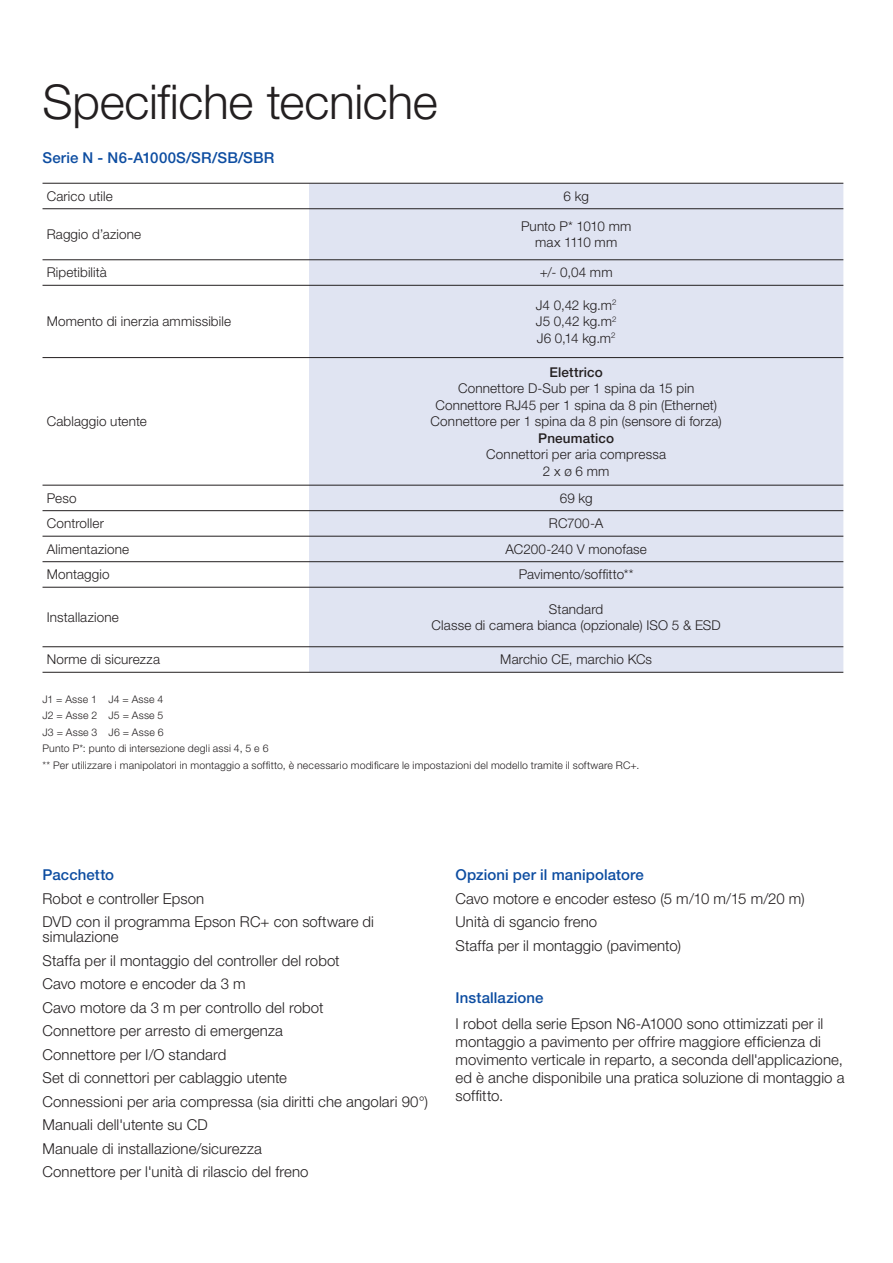
<style>
.page{position:relative;width:893px;height:1263px;background:#fff}
.page>*{position:absolute;margin:0;border:0;box-sizing:border-box;transform-origin:0 0}
.Page_title{font:300 48px "Helvetica Neue LT Pro";letter-spacing:-.005em;color:#231f20}
.List__enlarged_for_t{font:300 15px/15px "Helvetica Neue LT Pro";letter-spacing:.005em;color:#231f20}
.Body__enlarged_for_t{font:300 15px/18px "Helvetica Neue LT Pro";letter-spacing:.005em;color:#231f20}
.Subheads__enlarged_f{font:500 15px "Helvetica Neue LT Pro";letter-spacing:.005em;color:#0d4da1}
.Body__enlarged_for_t-2{font:300 13.5px/16.5px "Helvetica Neue LT Pro";letter-spacing:.01em;color:#231f20;text-align:center}
.Body__enlarged_for_t-3{font:300 10.5px/16.5px "Helvetica Neue LT Pro";letter-spacing:.02em;color:#231f20}
.s1{font-weight:500}
</style>
<div class="page">
<div style="left:309px;top:184px;width:534px;height:488px;background:#e0e4f2"></div>
<hr style="left:43px;top:183px;width:266px;height:1px;background:#231f20">
<hr style="left:309px;top:183px;width:534px;height:1px;background:#231f20">
<hr style="left:43px;top:208px;width:266px;height:1px;background:#231f20">
<hr style="left:309px;top:208px;width:534px;height:1px;background:#231f20">
<hr style="left:43px;top:259px;width:266px;height:1px;background:#231f20">
<hr style="left:309px;top:259px;width:534px;height:1px;background:#231f20">
<hr style="left:43px;top:285px;width:266px;height:1px;background:#231f20">
<hr style="left:309px;top:285px;width:534px;height:1px;background:#231f20">
<hr style="left:43px;top:357px;width:266px;height:1px;background:#231f20">
<hr style="left:309px;top:357px;width:534px;height:1px;background:#231f20">
<hr style="left:43px;top:485px;width:266px;height:1px;background:#231f20">
<hr style="left:309px;top:485px;width:534px;height:1px;background:#231f20">
<hr style="left:43px;top:510px;width:266px;height:1px;background:#231f20">
<hr style="left:309px;top:510px;width:534px;height:1px;background:#231f20">
<hr style="left:43px;top:536px;width:266px;height:1px;background:#231f20">
<hr style="left:309px;top:536px;width:534px;height:1px;background:#231f20">
<hr style="left:43px;top:561px;width:266px;height:1px;background:#231f20">
<hr style="left:309px;top:561px;width:534px;height:1px;background:#231f20">
<hr style="left:43px;top:587px;width:266px;height:1px;background:#231f20">
<hr style="left:309px;top:587px;width:534px;height:1px;background:#231f20">
<hr style="left:43px;top:646px;width:266px;height:1px;background:#231f20">
<hr style="left:309px;top:646px;width:534px;height:1px;background:#231f20">
<hr style="left:43px;top:672px;width:266px;height:1px;background:#231f20">
<hr style="left:309px;top:672px;width:534px;height:1px;background:#231f20">
<p class="Page_title" style="left:43px;top:73px;width:397px">Specifiche tecniche</p>
<p class="Subheads__enlarged_f" style="left:43px;top:148px;width:233px">Serie N - N6-A1000S/SR/SB/SBR</p>
<p class="Body__enlarged_for_t-2" style="left:47px;top:187px;width:67px">Carico utile</p>
<p class="Body__enlarged_for_t-2" style="left:563px;top:187px;width:27px">6 kg</p>
<p class="Body__enlarged_for_t-2" style="left:47px;top:226px;width:96px">Raggio d’azione</p>
<p class="Body__enlarged_for_t-2" style="left:521px;top:217px;width:112px">Punto P* 1010 mm max 1110 mm</p>
<p class="Body__enlarged_for_t-2" style="left:47px;top:264px;width:62px">Ripetibilità</p>
<p class="Body__enlarged_for_t-2" style="left:540px;top:264px;width:74px">+/- 0,04 mm</p>
<p class="Body__enlarged_for_t-2" style="left:47px;top:313px;width:186px">Momento di inerzia ammissibile</p>
<p class="Body__enlarged_for_t-2" style="left:536px;top:296px;width:82px;text-align:justify">J4 0,42 kg.m<sup>2<br></sup>J5 0,42 kg.m<sup>2<br></sup>J6 0,14 kg.m<sup>2</sup></p>
<p class="Body__enlarged_for_t-2" style="left:47px;top:413px;width:102px">Cablaggio utente</p>
<p class="Body__enlarged_for_t-2" style="left:431px;top:363px;width:293px"><span class="s1">Elettrico<br></span>Connettore D-Sub per 1 spina da 15 pin<br>Connettore RJ45 per 1 spina da 8 pin (Ethernet)<br>Connettore per 1 spina da 8 pin (sensore di forza)<br><span class="s1">Pneumatico<br></span>Connettori per aria compressa<br>2 x ø 6 mm</p>
<p class="Body__enlarged_for_t-2" style="left:47px;top:489px;width:31px">Peso</p>
<p class="Body__enlarged_for_t-2" style="left:560px;top:489px;width:34px">69 kg</p>
<p class="Body__enlarged_for_t-2" style="left:47px;top:515px;width:59px">Controller</p>
<p class="Body__enlarged_for_t-2" style="left:549px;top:515px;width:56px">RC700-A</p>
<p class="Body__enlarged_for_t-2" style="left:47px;top:540px;width:84px">Alimentazione</p>
<p class="Body__enlarged_for_t-2" style="left:506px;top:540px;width:143px">AC200-240 V monofase</p>
<p class="Body__enlarged_for_t-2" style="left:47px;top:566px;width:64px">Montaggio</p>
<p class="Body__enlarged_for_t-2" style="left:519px;top:566px;width:116px">Pavimento/soffitto**</p>
<p class="Body__enlarged_for_t-2" style="left:47px;top:608px;width:74px">Installazione</p>
<p class="Body__enlarged_for_t-2" style="left:432px;top:600px;width:291px">Standard<br>Classe di camera bianca (opzionale) ISO 5 &amp; ESD</p>
<p class="Body__enlarged_for_t-2" style="left:47px;top:651px;width:115px">Norme di sicurezza</p>
<p class="Body__enlarged_for_t-2" style="left:500px;top:651px;width:153px">Marchio CE, marchio KCs</p>
<p class="Body__enlarged_for_t-3" style="left:43px;top:690px;width:227px">J1 = Asse 1 J4 = Asse 4<br>J2 = Asse 2 J5 = Asse 5<br>J3 = Asse 3 J6 = Asse 6<br>Punto P*: punto di intersezione degli assi 4, 5 e 6</p>
<p class="Body__enlarged_for_t-3" style="left:43px;top:756px;width:598px">** Per utilizzare i manipolatori in montaggio a soffitto, è necessario modificare le impostazioni del modello tramite il software RC+.</p>
<p class="Subheads__enlarged_f" style="left:43px;top:866px;width:73px">Pacchetto</p>
<p class="List__enlarged_for_t" style="left:43px;top:891px;width:163px">Robot e controller Epson</p>
<p class="List__enlarged_for_t" style="left:43px;top:914px;width:333px">DVD con il programma Epson RC+ con software di simulazione</p>
<p class="List__enlarged_for_t" style="left:43px;top:953px;width:299px">Staffa per il montaggio del controller del robot</p>
<p class="List__enlarged_for_t" style="left:43px;top:976px;width:205px">Cavo motore e encoder da 3 m</p>
<p class="List__enlarged_for_t" style="left:43px;top:1000px;width:283px">Cavo motore da 3 m per controllo del robot</p>
<p class="List__enlarged_for_t" style="left:43px;top:1023px;width:242px">Connettore per arresto di emergenza</p>
<p class="List__enlarged_for_t" style="left:43px;top:1047px;width:185px">Connettore per I/O standard</p>
<p class="List__enlarged_for_t" style="left:43px;top:1070px;width:246px">Set di connettori per cablaggio utente</p>
<p class="List__enlarged_for_t" style="left:43px;top:1094px;width:387px">Connessioni per aria compressa (sia diritti che angolari 90°)</p>
<p class="List__enlarged_for_t" style="left:43px;top:1117px;width:167px">Manuali dell'utente su CD</p>
<p class="List__enlarged_for_t" style="left:43px;top:1141px;width:221px">Manuale di installazione/sicurezza</p>
<p class="List__enlarged_for_t" style="left:43px;top:1164px;width:268px">Connettore per l'unità di rilascio del freno</p>
<p class="Subheads__enlarged_f" style="left:456px;top:866px;width:190px">Opzioni per il manipolatore</p>
<p class="List__enlarged_for_t" style="left:456px;top:891px;width:351px">Cavo motore e encoder esteso (5 m/10 m/15 m/20 m)</p>
<p class="List__enlarged_for_t" style="left:456px;top:914px;width:143px">Unità di sgancio freno</p>
<p class="List__enlarged_for_t" style="left:456px;top:938px;width:227px">Staffa per il montaggio (pavimento)</p>
<p class="Subheads__enlarged_f" style="left:456px;top:988px;width:90px">Installazione</p>
<p class="Body__enlarged_for_t" style="left:456px;top:1015px;width:390px">I robot della serie Epson N6-A1000 sono ottimizzati per il montaggio a pavimento per offrire maggiore efficienza di movimento verticale in reparto, a seconda dell'applicazione, ed è anche disponibile una pratica soluzione di montaggio a soffitto.</p>
</div>
